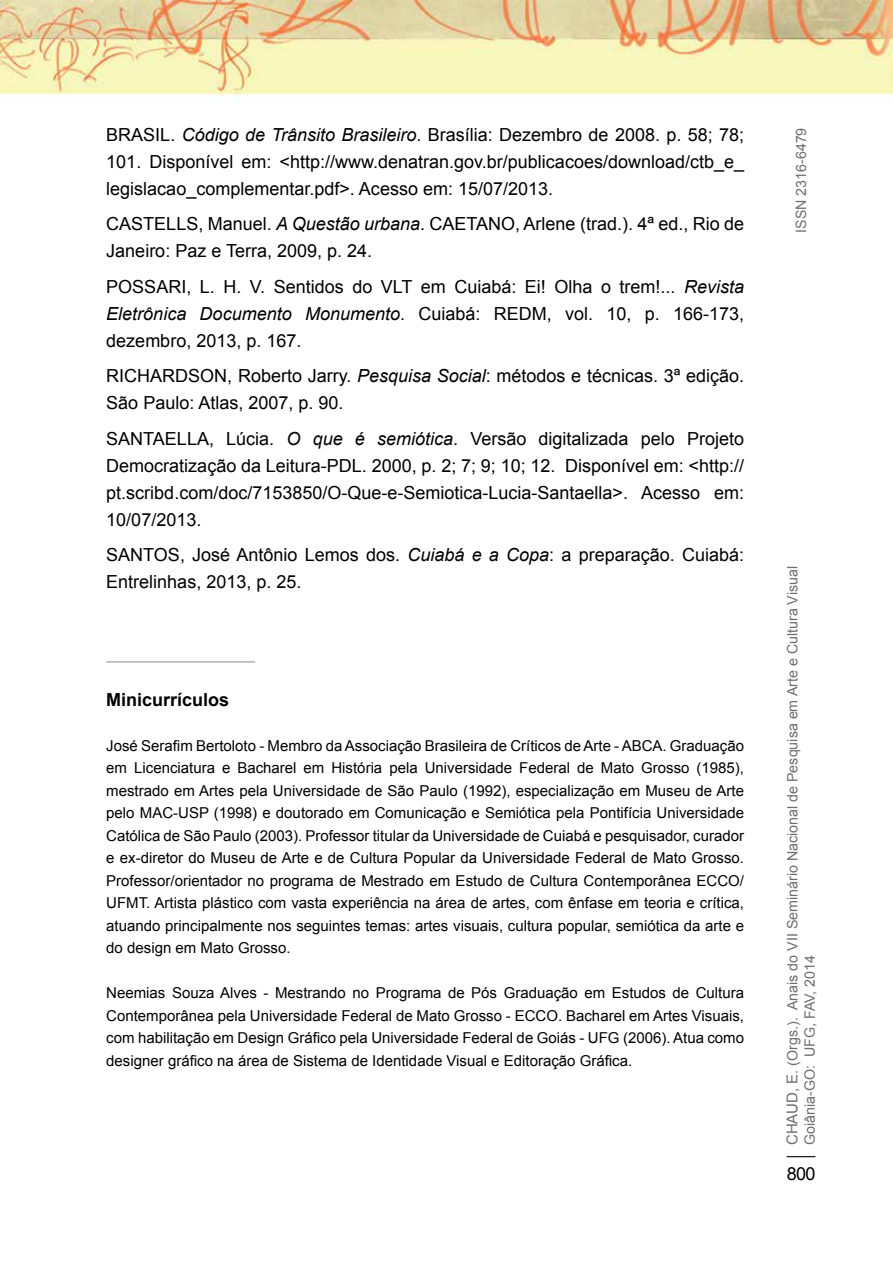
<style>
.page{position:relative;width:893px;height:1263px;background:#fff}
.page>*{position:absolute;margin:0;border:0;box-sizing:border-box;transform-origin:0 0}
.t1{font:18px/27px "Arial";color:#000;text-align:justify}
.t2{font:700 18px "Arial";color:#000}
.t3{font:15px/22.5px "Arial";color:#000;text-align:justify}
.t4{font:14.25px/17.1px "Arial";color:#6d6e71}
.s1{font-style:italic}
.s2{font-size:15px}
</style>
<div class="page">
<svg style="left:787px;top:1156px;width:28px;height:1px"></svg>
<img style="left:0;top:0;width:893px;height:102px">
<hr style="left:106px;top:661px;width:149px;height:1px;background:#939598">
<p class="t1" style="left:106px;top:121px;width:639px">BRASIL. <span class="s1">Código de Trânsito Brasileiro</span>. Brasília: Dezembro de 2008. p. 58; 78; 101. Disponível em: &lt;http://www.denatran.gov.br/publicacoes/download/ctb_e_ legislacao_complementar.pdf&gt;. Acesso em: 15/07/2013.</p>
<p class="t1" style="left:106px;top:211px;width:639px">CASTELLS, Manuel. <span class="s1">A Questão urbana</span>. CAETANO, Arlene (trad.). 4ª ed., Rio de<br>Janeiro: Paz e Terra, 2009, p. 24.</p>
<p class="t1" style="left:106px;top:273px;width:639px">POSSARI, L. H. V. Sentidos do VLT em Cuiabá: Ei! Olha o trem!... <span class="s1">Revista Eletrônica Documento Monumento</span>. Cuiabá: REDM, vol. 10, p. 166-173, dezembro, 2013, p. 167.</p>
<p class="t1" style="left:106px;top:363px;width:639px">RICHARDSON, Roberto Jarry. <span class="s1">Pesquisa Social</span>: métodos e técnicas. 3ª edição.<br>São Paulo: Atlas, 2007, p. 90.</p>
<p class="t1" style="left:106px;top:425px;width:639px">SANTAELLA, Lúcia. <span class="s1">O que é semiótica</span>. Versão digitalizada pelo Projeto Democratização da Leitura-PDL. 2000, p. 2; 7; 9; 10; 12. Disponível em: &lt;http:// pt.scribd.com/doc/7153850/O-Que-e-Semiotica-Lucia-Santaella&gt;. Acesso em:<br>10/07/2013.</p>
<p class="t1" style="left:106px;top:542px;width:639px">SANTOS, José Antônio Lemos dos. <span class="s1">Cuiabá e a Copa</span>: a preparação. Cuiabá:<br>Entrelinhas, 2013, p. 25.</p>
<p class="t2" style="left:106px;top:687px;width:125px">Minicurrículos</p>
<p class="t3" style="left:106px;top:734px;width:639px">José Serafim Bertoloto - Membro da Associação Brasileira de Críticos de Arte - ABCA. Graduação em Licenciatura e Bacharel em História pela Universidade Federal de Mato Grosso (1985), mestrado em Artes pela Universidade de São Paulo (1992), especialização em Museu de Arte pelo MAC-USP (1998) e doutorado em Comunicação e Semiótica pela Pontifícia Universidade Católica de São Paulo (2003). Professor titular da Universidade de Cuiabá e pesquisador, curador e ex-diretor do Museu de Arte e de Cultura Popular da Universidade Federal de Mato Grosso.<br>Professor/orientador no programa de Mestrado em Estudo de Cultura Contemporânea ECCO/ UFMT. Artista plástico com vasta experiência na área de artes, com ênfase em teoria e crítica, atuando principalmente nos seguintes temas: artes visuais, cultura popular, semiótica da arte e do design em Mato Grosso.</p>
<p class="t3" style="left:106px;top:982px;width:639px">Neemias Souza Alves - Mestrando no Programa de Pós Graduação em Estudos de Cultura Contemporânea pela Universidade Federal de Mato Grosso - ECCO. Bacharel em Artes Visuais, com habilitação em Design Gráfico pela Universidade Federal de Goiás - UFG (2006). Atua como designer gráfico na área de Sistema de Identidade Visual e Editoração Gráfica.</p>
<p class="t4" style="left:793px;top:233px;width:107px;rotate:-90deg">ISSN 2316-6479</p>
<p class="t4" style="left:784px;top:1145px;width:581px;rotate:-90deg"><span class="s2">Chaud, E</span>. (Orgs.). Anais do VII Seminário Nacional de Pesquisa em Arte e Cultura Visual<br>Goiânia-GO: U FG, FAV, 2014</p>
<p class="t1" style="left:787px;top:1160px;width:30px">800</p>
</div>
